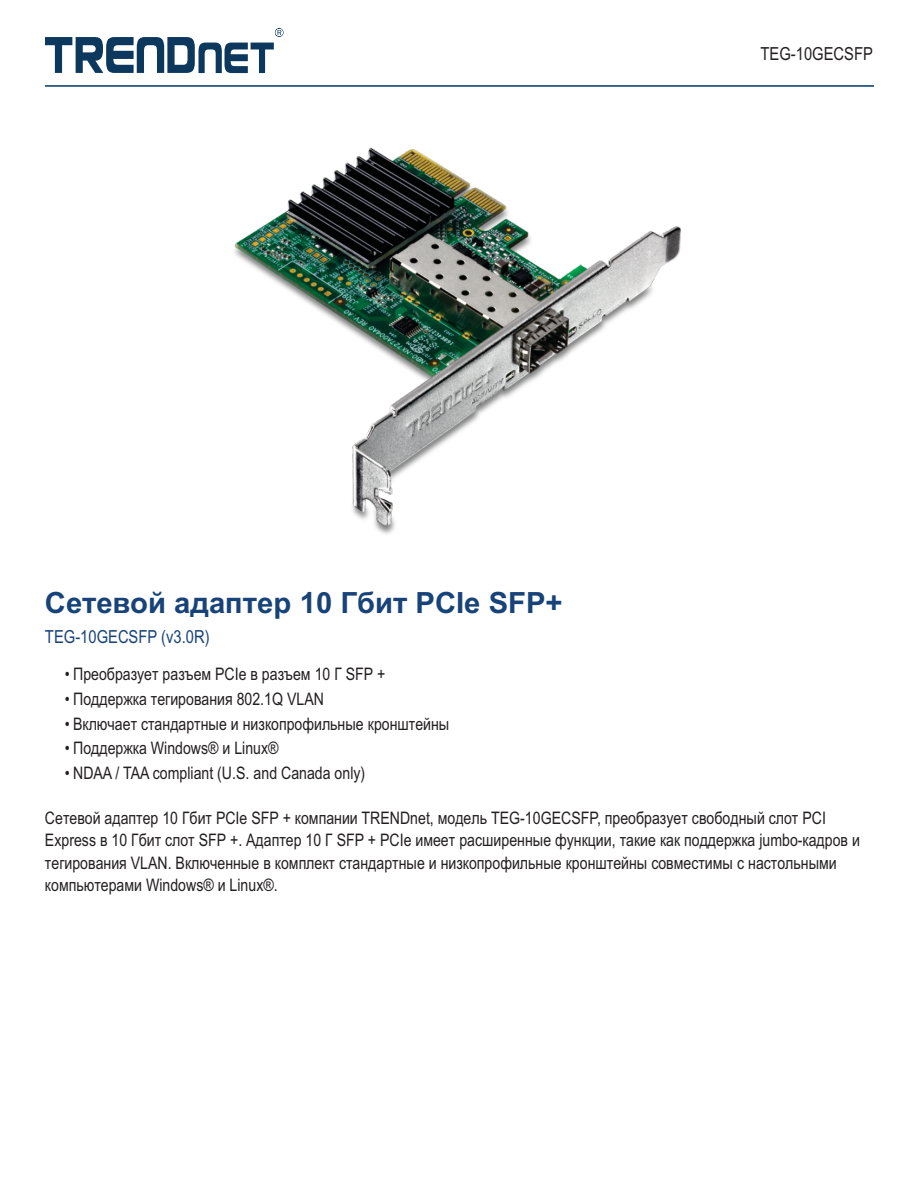
<style>
.page{position:relative;width:918px;height:1188px;background:#fff}
.page>*{position:absolute;margin:0;border:0;box-sizing:border-box;transform-origin:0 0}
.t1{font:700 29.25px "Arial";color:#174379}
.t2{font:18px "Arial Narrow";color:#174379}
.t3{font:18px "Arial Narrow";color:#231f20}
.t4{font:17.25px/22.4px "Arial Narrow";color:#231f20}
</style>
<div class="page">
<svg style="left:45px;top:28px;width:239px;height:45px"></svg>
<img style="left:234px;top:147px;width:447px;height:387px">
<hr style="left:45px;top:85px;width:829px;height:2px;background:#164a7a">
<p class="t3" style="left:761px;top:47px;width:114px">TEG-10GECSFP</p>
<h1 class="t1" style="left:45px;top:591px;width:519px">Сетевой адаптер 10 Гбит PCIe SFP+</h1>
<p class="t2" style="left:45px;top:630px;width:166px">TEG-10GECSFP (v3.0R)</p>
<p class="t4" style="left:65px;top:665px;width:322px">• Преобразует разъем PCIe в разъем 10 Г SFP +</p>
<p class="t4" style="left:65px;top:689px;width:261px">• Поддержка тегирования 802.1Q VLAN</p>
<p class="t4" style="left:65px;top:714px;width:386px">• Включает стандартные и низкопрофильные кронштейны</p>
<p class="t4" style="left:65px;top:739px;width:215px">• Поддержка Windows® и Linux®</p>
<p class="t4" style="left:65px;top:763px;width:302px">• NDAA / TAA compliant (U.S. and Canada only)</p>
<p class="t4" style="left:45px;top:808px;width:816px">Сетевой адаптер 10 Гбит PCIe SFP + компании TRENDnet, модель TEG-10GECSFP, преобразует свободный слот PCI Express в 10 Гбит слот SFP +. Адаптер 10 Г SFP + PCIe имеет расширенные функции, такие как поддержка jumbo-кадров и тегирования VLAN. Включенные в комплект стандартные и низкопрофильные кронштейны совместимы с настольными компьютерами Windows® и Linux®.</p>
</div>
